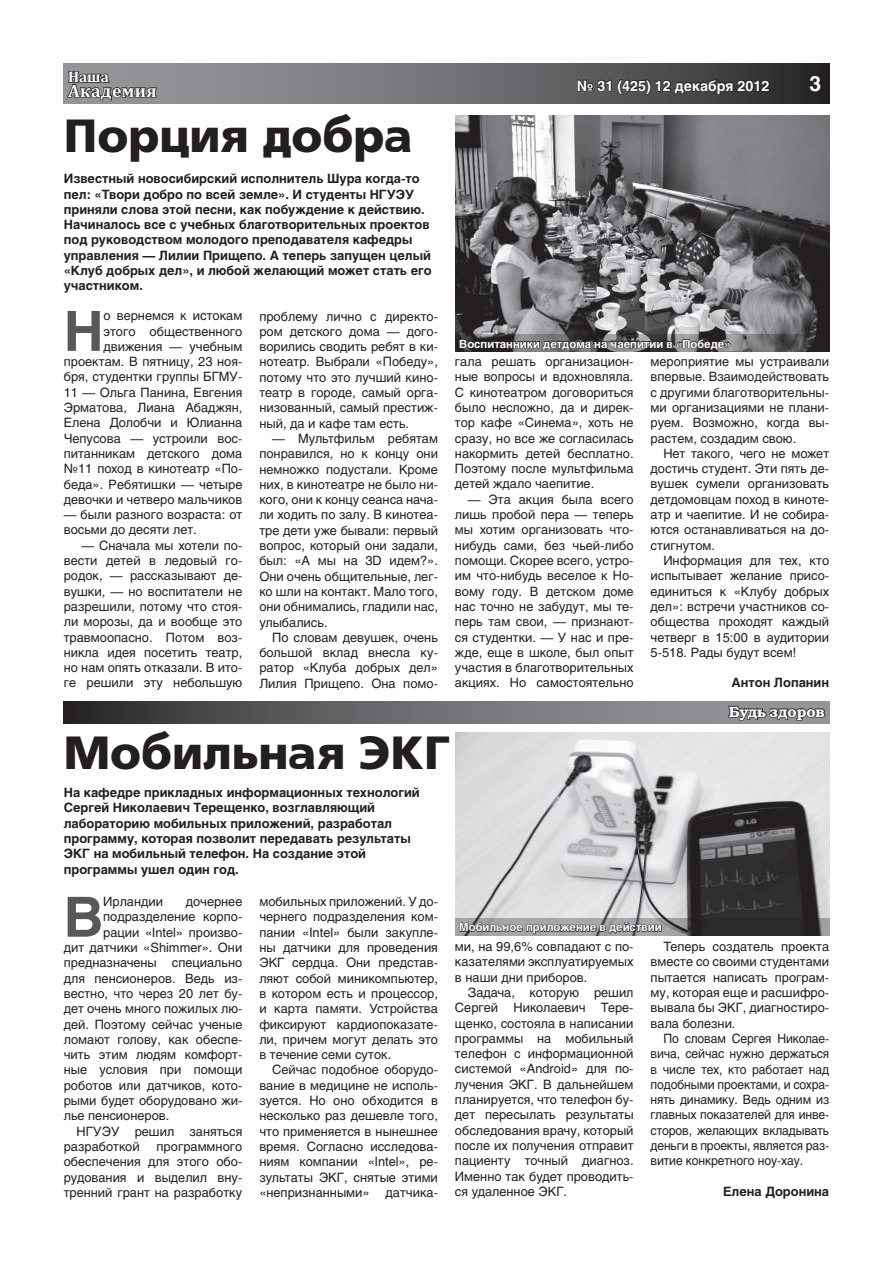
<style>
.page{position:relative;width:893px;height:1263px;background:#fff}
.page>*{position:absolute;margin:0;border:0;box-sizing:border-box;transform-origin:0 0}
.t1{font:700 54.9px "Helios";color:#57585a}
.t2{font:700 46.5px "AG Foreigner";color:#231f20}
.t3{font:700 21px "Helios";color:#fff}
.t4{font:700 17.85px "Cambria";letter-spacing:.02em;color:#fff}
.t5{font:700 15.3px "Cambria";color:#fff}
.t6{font:600 15px "Bookman C";color:#fff}
.t7{font:700 14.25px "Helios";color:#fff}
.t8{font:12.75px/15.3px "Helios";color:#231f20;text-align:justify}
.t9{font:700 12.75px/15.3px "Helios";color:#231f20}
.t10{font:12.75px/15.3px "Helios";color:#231f20;text-align:justify;scale:.95 1}
.t11{font:700 11.25px "Helios";color:#fff}
</style>
<div class="page">
<svg style="left:64px;top:64px;width:765px;height:39px;background:#6a6b6e"></svg>
<svg style="left:66px;top:70px;width:92px;height:31px;background:#6b6b6d"></svg>
<svg style="left:576px;top:77px;width:194px;height:18px;background:#3a393a"></svg>
<svg style="left:64px;top:701px;width:765px;height:22px;background:#646568"></svg>
<svg style="left:727px;top:701px;width:99px;height:21px;background:#6b6b6d"></svg>
<img style="left:455px;top:116px;width:374px;height:218px">
<svg style="left:455px;top:334px;width:374px;height:18px;background:#595759"></svg>
<svg style="left:459px;top:337px;width:272px;height:15px;background:#494748"></svg>
<img style="left:455px;top:733px;width:374px;height:185px">
<svg style="left:455px;top:918px;width:374px;height:18px;background:#413f40"></svg>
<svg style="left:459px;top:916px;width:203px;height:20px;background:#868587"></svg>
<p class="t5" style="left:68px;top:66px;width:42px">Наша</p>
<h3 class="t4" style="left:68px;top:78px;width:90px">Академия</h3>
<p class="t7" style="left:577px;top:77px;width:194px">№ 31 (425) 12 декабря 2012</p>
<h3 class="t3" style="left:809px;top:71px;width:13px">3</h3>
<h2 class="t2" style="left:64px;top:110px;width:351px">Порция добра</h2>
<p class="t9" style="left:64px;top:171px;width:369px">Известный новосибирский исполнитель Шура когда-то пел: «Твори добро по всей земле». И студенты НГУЭУ приняли слова этой песни, как побуждение к действию.<br>Начиналось все с учебных благотворительных проектов под руководством молодого преподавателя кафедры управления — Лилии Прищепо. А теперь запущен целый «Клуб добрых дел», и любой желающий может стать его участником.</p>
<h1 class="t1" style="left:64px;top:299px;width:41px">Н</h1>
<p class="t8" style="left:64px;top:308px;width:180px;text-align:right">о вернемся к истокам<br>этого общественного движения — учебным проектам. В пятницу, 23 ноя&shy;бря, студентки группы БГМУ-<br>11 — Ольга Панина, Евгения<br>Эрматова, Лиана Абаджян,<br>Елена Долобчи и Юлианна<br>Чепусова — устроили вос&shy;питанникам детского дома №11 поход в кинотеатр «По&shy;беда». Ребятишки — четыре девочки и четверо мальчиков</p>
<p class="t8" style="left:64px;top:507px;width:180px">— были разного возраста: от восьми до десяти лет.</p>
<p class="t8" style="left:64px;top:537px;width:180px;text-indent:18px">— Сначала мы хотели по&shy;вести детей в ледовый го&shy;родок, — рассказывают де&shy;вушки, — но воспитатели не разрешили, потому что стоя&shy;ли морозы, да и вообще это травмоопасно. Потом воз&shy;никла идея посетить театр, но нам опять отказали. В ито&shy;ге решили эту небольшую</p>
<p class="t8" style="left:259px;top:308px;width:180px">проблему лично с директо&shy;ром детского дома — дого&shy;ворились сводить ребят в ки&shy;нотеатр. Выбрали «Победу», потому что это лучший кино&shy;театр в городе, самый орга&shy;низованный, самый престиж&shy;ный, да и кафе там есть.</p>
<p class="t8" style="left:259px;top:431px;width:180px;text-indent:13px">— Мультфильм ребятам понравился, но к концу они немножко подустали. Кроме них, в кинотеатре не было ни&shy;кого, они к концу сеанса нача&shy;ли ходить по залу. В кинотеа&shy;тре дети уже бывали: первый вопрос, который они задали, был: «А мы на 3D идем?».<br>Они очень общительные, лег&shy;ко шли на контакт. Мало того, они обнимались, гладили нас, улыбались.</p>
<p class="t8" style="left:259px;top:630px;width:180px;text-indent:13px">По словам девушек, очень большой вклад внесла ку&shy;ратор «Клуба добрых дел» Лилия Прищепо. Она помо-</p>
<p class="t11" style="left:459px;top:337px;width:273px">Воспитанники детдома на чаепитии в «Победе»</p>
<p class="t8" style="left:455px;top:354px;width:180px">гала решать организацион&shy;ные вопросы и вдохновляла.<br>С кинотеатром договориться было несложно, да и дирек&shy;тор кафе «Синема», хоть не сразу, но все же согласилась накормить детей бесплатно.<br>Поэтому после мультфильма детей ждало чаепитие.</p>
<p class="t8" style="left:455px;top:491px;width:180px;text-indent:13px">— Эта акция была всего лишь пробой пера — теперь мы хотим организовать что&shy;нибудь сами, без чьей-либо помощи. Скорее всего, устро&shy;им что-нибудь веселое к Но&shy;вому году. В детском доме нас точно не забудут, мы те&shy;перь там свои, — признают&shy;ся студентки. — У нас и пре&shy;жде, еще в школе, был опыт участия в благотворительных акциях. Но самостоятельно</p>
<p class="t8" style="left:651px;top:354px;width:180px">мероприятие мы устраивали впервые. Взаимодействовать с другими благотворительны&shy;ми организациями не плани&shy;руем. Возможно, когда вы&shy;растем, создадим свою.</p>
<p class="t8" style="left:651px;top:446px;width:180px;text-indent:13px">Нет такого, чего не может достичь студент. Эти пять де&shy;вушек сумели организовать детдомовцам поход в киноте&shy;атр и чаепитие. И не собира&shy;ются останавливаться на до&shy;стигнутом.</p>
<p class="t8" style="left:651px;top:553px;width:180px;text-indent:13px">Информация для тех, кто испытывает желание присо&shy;единиться к «Клубу добрых дел»: встречи участников со&shy;общества проходят каждый четверг в 15:00 в аудитории 5-518. Рады будут всем!</p>
<p class="t9" style="left:731px;top:675px;width:99px">Антон Лопанин</p>
<p class="t6" style="left:729px;top:703px;width:98px">Будь здоров</p>
<h2 class="t2" style="left:64px;top:727px;width:388px">Мобильная ЭКГ</h2>
<p class="t9" style="left:64px;top:785px;width:357px">На кафедре прикладных информационных технологий Сергей Николаевич Терещенко, возглавляющий лабораторию мобильных приложений, разработал программу, которая позволит передавать результаты ЭКГ на мобильный телефон. На создание этой программы ушел один год.</p>
<h1 class="t1" style="left:64px;top:885px;width:41px">В</h1>
<p class="t8" style="left:103px;top:894px;width:61px">Ирландии</p>
<p class="t8" style="left:186px;top:894px;width:58px">дочернее</p>
<p class="t8" style="left:103px;top:909px;width:141px">подразделение корпо-</p>
<p class="t8" style="left:103px;top:924px;width:141px">рации «Intel» произво-</p>
<p class="t8" style="left:64px;top:940px;width:180px">дит датчики «Shimmer». Они</p>
<p class="t8" style="left:64px;top:955px;width:180px">предназначены специально</p>
<p class="t8" style="left:64px;top:970px;width:180px">для пенсионеров. Ведь из-</p>
<p class="t8" style="left:64px;top:986px;width:180px">вестно, что через 20 лет бу-</p>
<p class="t8" style="left:64px;top:1001px;width:180px">дет очень много пожилых лю-</p>
<p class="t8" style="left:64px;top:1016px;width:180px">дей. Поэтому сейчас ученые</p>
<p class="t8" style="left:64px;top:1031px;width:180px">ломают голову, как обеспе-</p>
<p class="t8" style="left:64px;top:1047px;width:180px">чить этим людям комфорт-</p>
<p class="t8" style="left:64px;top:1062px;width:180px">ные условия при помощи</p>
<p class="t8" style="left:64px;top:1077px;width:180px">роботов или датчиков, кото-</p>
<p class="t8" style="left:64px;top:1093px;width:180px">рыми будет оборудовано жи-</p>
<p class="t8" style="left:64px;top:1108px;width:107px">лье пенсионеров.</p>
<p class="t8" style="left:77px;top:1123px;width:167px">НГУЭУ решил заняться</p>
<p class="t8" style="left:64px;top:1139px;width:78px">разработкой</p>
<p class="t8" style="left:64px;top:1139px;width:180px;text-indent:93px">программного обеспечения для этого обо&shy;рудования и выделил вну&shy;тренний грант на разработку</p>
<p class="t8" style="left:259px;top:894px;width:180px">мобильных приложений. У до&shy;чернего подразделения ком&shy;пании «Intel» были закупле&shy;ны датчики для проведения ЭКГ сердца. Они представ&shy;ляют собой миникомпьютер, в котором есть и процессор, и карта памяти. Устройства фиксируют кардиопоказате&shy;ли, причем могут делать это в течение семи суток.</p>
<p class="t8" style="left:259px;top:1062px;width:180px;text-indent:13px">Сейчас подобное оборудо&shy;вание в медицине не исполь&shy;зуется. Но оно обходится в несколько раз дешевле того, что применяется в нынешнее время. Согласно исследова&shy;ниям компании «Intel», ре&shy;зультаты ЭКГ, снятые этими «непризнанными» датчика-</p>
<p class="t11" style="left:459px;top:921px;width:204px">Мобильное приложение в действии</p>
<p class="t8" style="left:455px;top:939px;width:180px">ми, на 99,6% совпадают с по&shy;казателями эксплуатируемых в наши дни приборов.</p>
<p class="t8" style="left:455px;top:985px;width:180px;text-indent:13px">Задача, которую решил Сергей Николаевич Тере&shy;щенко, состояла в написании программы на мобильный телефон с информационной системой «Android» для по&shy;лучения ЭКГ. В дальнейшем планируется, что телефон бу&shy;дет пересылать результаты обследования врачу, который после их получения отправит пациенту точный диагноз.<br>Именно так будет проводить&shy;ся удаленное ЭКГ.</p>
<p class="t8" style="left:651px;top:939px;width:180px;text-indent:13px">Теперь создатель проекта вместе со своими студентами пытается написать програм&shy;му, которая еще и расшифро&shy;вывала бы ЭКГ, диагностиро&shy;вала болезни.</p>
<p class="t10" style="left:651px;top:1031px;width:189px;text-indent:13px">По словам Сергея Николае&shy;вича, сейчас нужно держаться в числе тех, кто работает над подобными проектами, и сохра&shy;нять динамику. Ведь одним из главных показателей для инве&shy;сторов, желающих вкладывать деньги в проекты, является раз&shy;витие конкретного ноу-хау.</p>
<p class="t9" style="left:723px;top:1184px;width:108px">Елена Доронина</p>
</div>
